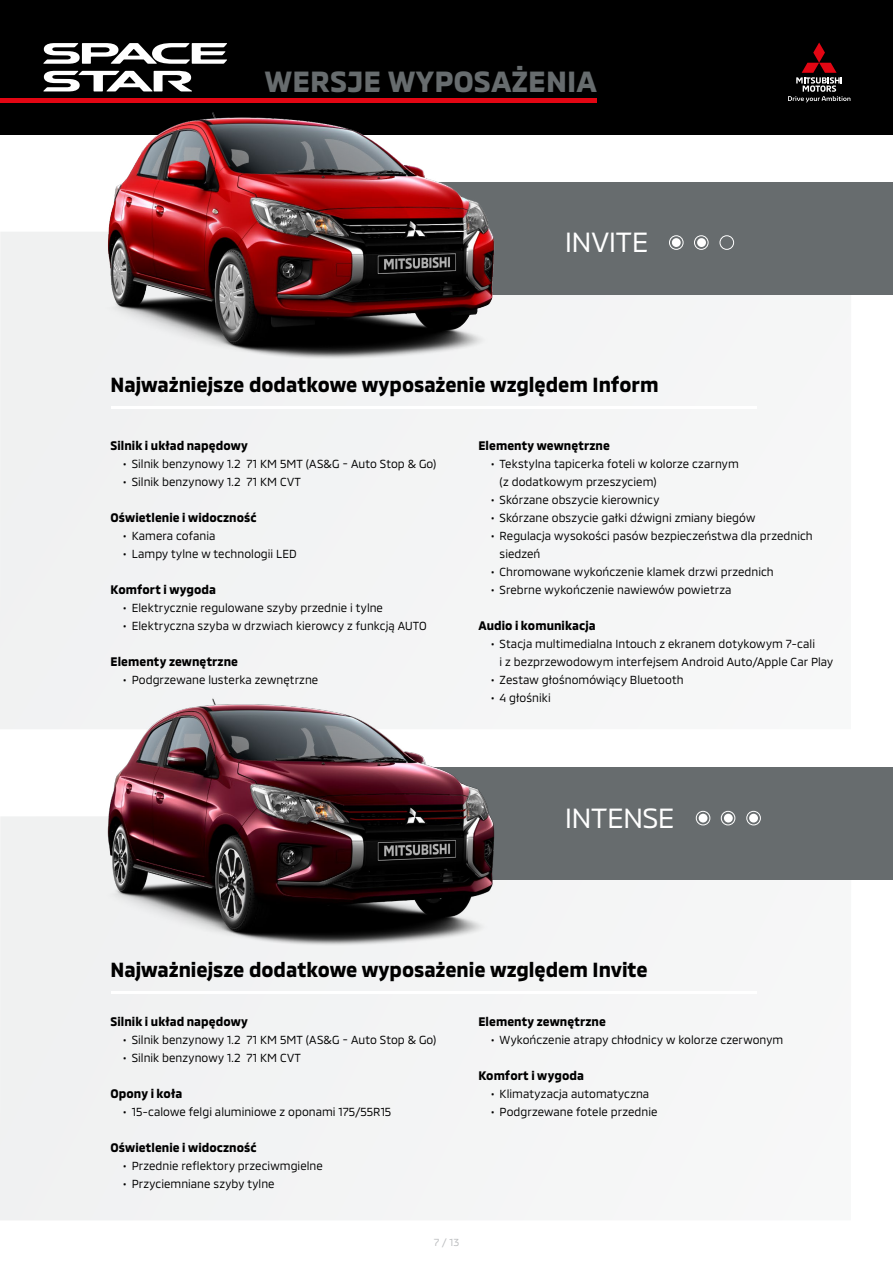
<style>
.page{position:relative;width:893px;height:1263px;background:#fff}
.page>*{position:absolute;margin:0;border:0;box-sizing:border-box;transform-origin:0 0}
.t1{font:700 30px "MMC";color:#676c6e}
.t2{font:28.5px "MMC";letter-spacing:-.015em;color:#fff}
.t3{font:700 21px "MMC";color:#000;scale:.95 1}
.t4{font:700 12.75px "MMC";letter-spacing:.005em;color:#000;scale:.95 1}
.t5{font:12px/18px "MMC";letter-spacing:.005em;color:#000;scale:.95 1}
.t6{font:10.5px "MMC";color:#bcbec0}
</style>
<div class="page">
<div style="left:0;top:0;width:893px;height:134px;background:#000"></div>
<div style="left:0;top:98px;width:597px;height:5px;background:#e30613"></div>
<div style="left:0;top:232px;width:851px;height:497px;background:#f3f4f5"></div>
<div style="left:262px;top:182px;width:631px;height:112px;background:#676c6e"></div>
<img style="left:5px;top:91px;width:583px;height:268px">
<svg style="left:788px;top:43px;width:62px;height:60px"></svg>
<svg style="left:43px;top:70px;width:149px;height:21px"></svg>
<svg style="left:43px;top:43px;width:184px;height:21px"></svg>
<hr style="left:111px;top:406px;width:645px;height:3px;background:#fff">
<div style="left:669px;top:235px;width:14px;height:15px;border:1px solid #fff;border-radius:50%"></div>
<div style="left:694px;top:235px;width:14px;height:15px;border:1px solid #fff;border-radius:50%"></div>
<div style="left:720px;top:235px;width:14px;height:15px;border:1px solid #fff;border-radius:50%"></div>
<div style="left:672px;top:238px;width:9px;height:9px;background:#fff;border-radius:50%"></div>
<div style="left:697px;top:238px;width:9px;height:9px;background:#fff;border-radius:50%"></div>
<div style="left:0;top:816px;width:851px;height:404px;background:#f4f4f5"></div>
<div style="left:262px;top:767px;width:631px;height:112px;background:#676c6e"></div>
<img style="left:107px;top:698px;width:481px;height:296px">
<hr style="left:111px;top:991px;width:645px;height:2px;background:#fff">
<div style="left:696px;top:811px;width:14px;height:14px;border:1px solid #fff;border-radius:50%"></div>
<div style="left:721px;top:811px;width:14px;height:14px;border:1px solid #fff;border-radius:50%"></div>
<div style="left:746px;top:811px;width:15px;height:14px;border:1px solid #fff;border-radius:50%"></div>
<div style="left:699px;top:814px;width:8px;height:8px;background:#fff;border-radius:50%"></div>
<div style="left:724px;top:814px;width:9px;height:8px;background:#fff;border-radius:50%"></div>
<div style="left:749px;top:814px;width:9px;height:8px;background:#fff;border-radius:50%"></div>
<h1 class="t1" style="left:264px;top:57px;width:334px">WERSJE WYPOSAŻENIA</h1>
<h2 class="t2" style="left:565px;top:219px;width:85px">INVITE</h2>
<h3 class="t3" style="left:111px;top:368px;width:578px">Najważniejsze dodatkowe wyposażenie względem Inform</h3>
<p class="t4" style="left:111px;top:435px;width:146px">Silnik i układ napędowy</p>
<p class="t5" style="left:123px;top:453px;width:331px">• Silnik benzynowy 1.2 71 KM 5MT (AS&amp;G - Auto Stop &amp; Go)</p>
<p class="t5" style="left:123px;top:471px;width:189px">• Silnik benzynowy 1.2 71 KM CVT</p>
<p class="t4" style="left:111px;top:507px;width:155px">Oświetlenie i widoczność</p>
<p class="t5" style="left:123px;top:525px;width:99px">• Kamera cofania</p>
<p class="t5" style="left:123px;top:543px;width:184px">• Lampy tylne w technologii LED</p>
<p class="t4" style="left:111px;top:579px;width:113px">Komfort i wygoda</p>
<p class="t5" style="left:123px;top:597px;width:275px">• Elektrycznie regulowane szyby przednie i tylne</p>
<p class="t5" style="left:123px;top:615px;width:321px">• Elektryczna szyba w drzwiach kierowcy z funkcją AUTO</p>
<p class="t4" style="left:111px;top:651px;width:136px">Elementy zewnętrzne</p>
<p class="t5" style="left:123px;top:669px;width:207px">• Podgrzewane lusterka zewnętrzne</p>
<p class="t4" style="left:478px;top:435px;width:140px">Elementy wewnętrzne</p>
<p class="t5" style="left:500px;top:453px;width:253px;text-indent:-9px">• Tekstylna tapicerka foteli w kolorze czarnym (z dodatkowym przeszyciem)</p>
<p class="t5" style="left:491px;top:489px;width:179px">• Skórzane obszycie kierownicy</p>
<p class="t5" style="left:491px;top:507px;width:280px">• Skórzane obszycie gałki dźwigni zmiany biegów</p>
<p class="t5" style="left:500px;top:525px;width:331px;text-indent:-9px">• Regulacja wysokości pasów bezpieczeństwa dla przednich siedzeń</p>
<p class="t5" style="left:491px;top:561px;width:299px">• Chromowane wykończenie klamek drzwi przednich</p>
<p class="t5" style="left:491px;top:579px;width:255px">• Srebrne wykończenie nawiewów powietrza</p>
<p class="t4" style="left:478px;top:615px;width:125px">Audio i komunikacja</p>
<p class="t5" style="left:500px;top:633px;width:352px;text-indent:-9px">• Stacja multimedialna Intouch z ekranem dotykowym 7-cali<br>i z bezprzewodowym interfejsem Android Auto/Apple Car Play</p>
<p class="t5" style="left:491px;top:669px;width:204px">• Zestaw głośnomówiący Bluetooth</p>
<p class="t5" style="left:491px;top:687px;width:64px">• 4 głośniki</p>
<h2 class="t2" style="left:565px;top:795px;width:111px">INTENSE</h2>
<h3 class="t3" style="left:111px;top:953px;width:567px">Najważniejsze dodatkowe wyposażenie względem Invite</h3>
<p class="t4" style="left:111px;top:1011px;width:146px">Silnik i układ napędowy</p>
<p class="t5" style="left:123px;top:1029px;width:331px">• Silnik benzynowy 1.2 71 KM 5MT (AS&amp;G - Auto Stop &amp; Go)</p>
<p class="t5" style="left:123px;top:1047px;width:189px">• Silnik benzynowy 1.2 71 KM CVT</p>
<p class="t4" style="left:111px;top:1083px;width:77px">Opony i koła</p>
<p class="t5" style="left:123px;top:1101px;width:284px">• 15-calowe felgi aluminiowe z oponami 175/55R15</p>
<p class="t4" style="left:111px;top:1137px;width:155px">Oświetlenie i widoczność</p>
<p class="t5" style="left:123px;top:1155px;width:211px">• Przednie reflektory przeciwmgielne</p>
<p class="t5" style="left:123px;top:1173px;width:161px">• Przyciemniane szyby tylne</p>
<p class="t6" style="left:434px;top:1233px;width:27px">7 / 13</p>
<p class="t4" style="left:478px;top:1011px;width:136px">Elementy zewnętrzne</p>
<p class="t5" style="left:491px;top:1029px;width:309px">• Wykończenie atrapy chłodnicy w kolorze czerwonym</p>
<p class="t4" style="left:478px;top:1065px;width:113px">Komfort i wygoda</p>
<p class="t5" style="left:491px;top:1083px;width:168px">• Klimatyzacja automatyczna</p>
<p class="t5" style="left:491px;top:1101px;width:177px">• Podgrzewane fotele przednie</p>
</div>
